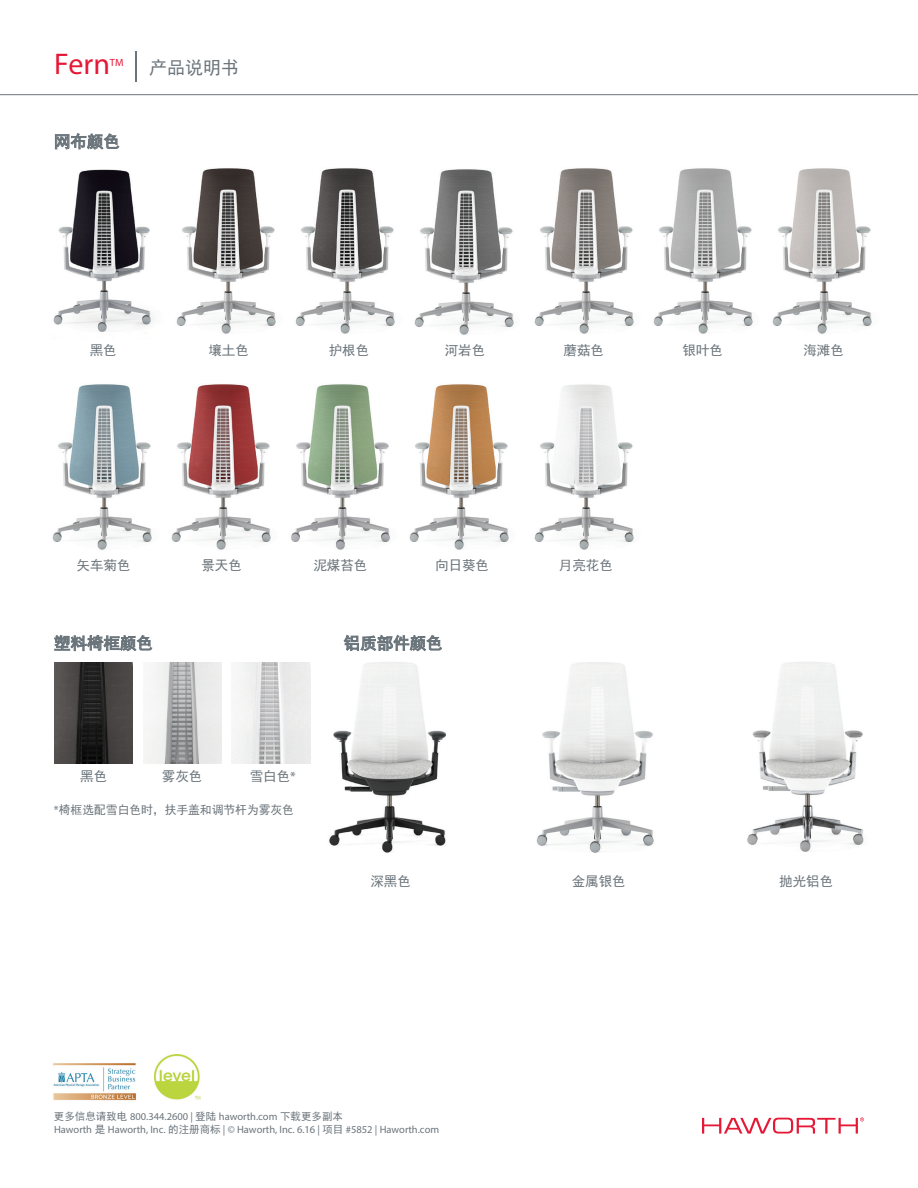
<style>
.page{position:relative;width:918px;height:1188px;background:#fff}
.page>*{position:absolute;margin:0;border:0;box-sizing:border-box;transform-origin:0 0}
.t1{font:30px "Myriad Pro";color:#e51836}
.t2{font:18px "Sim Hei";color:#6a747b}
.t3{font:16.5px "Sim Hei";color:#6a747b}
.t4{font:13.5px "Sim Hei";color:#6a747b}
.t5{font:12px "Sim Hei";color:#6a747b}
.t6{font:10.5px/12.6px "Myriad Pro";color:#6a747b}
.t7{font:10.5px "Myriad Pro";color:#e51836}
.s1{font-family:"Myriad Pro"}
.s2{font-family:"Sim Hei"}
</style>
<div class="page">
<img style="left:53px;top:169px;width:100px;height:164px">
<img style="left:171px;top:384px;width:100px;height:166px">
<img style="left:52px;top:384px;width:100px;height:166px">
<img style="left:291px;top:384px;width:99px;height:166px">
<img style="left:409px;top:384px;width:100px;height:166px">
<img style="left:534px;top:384px;width:100px;height:166px">
<svg style="left:55px;top:133px;width:65px;height:17px"></svg>
<img style="left:54px;top:662px;width:78px;height:102px">
<svg style="left:54px;top:635px;width:99px;height:17px"></svg>
<img style="left:144px;top:662px;width:78px;height:102px">
<img style="left:232px;top:662px;width:78px;height:102px">
<img style="left:329px;top:662px;width:118px;height:191px">
<svg style="left:343px;top:634px;width:99px;height:18px"></svg>
<img style="left:747px;top:662px;width:117px;height:190px">
<img style="left:536px;top:662px;width:118px;height:191px">
<img style="left:154px;top:1054px;width:47px;height:46px">
<img style="left:53px;top:1063px;width:84px;height:37px">
<img style="left:772px;top:168px;width:100px;height:166px">
<img style="left:653px;top:168px;width:100px;height:166px">
<img style="left:176px;top:168px;width:100px;height:166px">
<img style="left:295px;top:168px;width:100px;height:166px">
<img style="left:534px;top:168px;width:100px;height:166px">
<img style="left:414px;top:169px;width:100px;height:166px">
<svg style="left:702px;top:1117px;width:162px;height:17px"></svg>
<hr style="left:0;top:94px;width:918px;height:1px;background:#6a747b">
<hr style="left:136px;top:52px;width:1px;height:30px;background:#6a747b">
<p class="t1" style="left:54px;top:46px;width:58px">Fern</p>
<p class="t7" style="left:110px;top:56px;width:15px">TM</p>
<p class="t2" style="left:149px;top:59px;width:92px">产品说明书</p>
<p class="t3" style="left:54px;top:133px;width:67px">网布颜色</p>
<p class="t4" style="left:90px;top:343px;width:29px">黑色</p>
<p class="t4" style="left:208px;top:343px;width:42px">壤土色</p>
<p class="t4" style="left:329px;top:343px;width:42px">护根色</p>
<p class="t4" style="left:445px;top:343px;width:42px">河岩色</p>
<p class="t4" style="left:564px;top:343px;width:42px">蘑菇色</p>
<p class="t4" style="left:683px;top:343px;width:42px">银叶色</p>
<p class="t4" style="left:803px;top:343px;width:42px">海滩色</p>
<p class="t4" style="left:77px;top:559px;width:55px">矢车菊色</p>
<p class="t4" style="left:201px;top:559px;width:42px">景天色</p>
<p class="t4" style="left:313px;top:559px;width:55px">泥煤苔色</p>
<p class="t4" style="left:435px;top:559px;width:55px">向日葵色</p>
<p class="t4" style="left:559px;top:559px;width:55px">月亮花色</p>
<p class="t3" style="left:54px;top:635px;width:100px">塑料椅框颜色</p>
<p class="t4" style="left:80px;top:770px;width:28px">黑色</p>
<p class="t4" style="left:162px;top:770px;width:42px">雾灰色</p>
<p class="t4" style="left:250px;top:770px;width:48px">雪白色<span class="s1">*</span></p>
<p class="t5" style="left:54px;top:803px;width:242px"><span class="s1">*</span>椅框选配雪白色时，扶手盖和调节杆为雾灰色</p>
<p class="t3" style="left:344px;top:635px;width:100px">铝质部件颜色</p>
<p class="t4" style="left:370px;top:874px;width:42px">深黑色</p>
<p class="t4" style="left:572px;top:874px;width:55px">金属银色</p>
<p class="t4" style="left:779px;top:874px;width:55px">抛光铝色</p>
<p class="t6" style="left:54px;top:1110px;width:387px"><span class="s2">更多信息请致电</span> 800.344.2600 | <span class="s2">登陆</span> haworth.com <span class="s2">下载更多副本<br></span>Haworth <span class="s2">是</span> Haworth, Inc. <span class="s2">的注册商标</span> | © Haworth, Inc. 6.16 | <span class="s2">项目</span> #5852 | Haworth.com</p>
</div>
